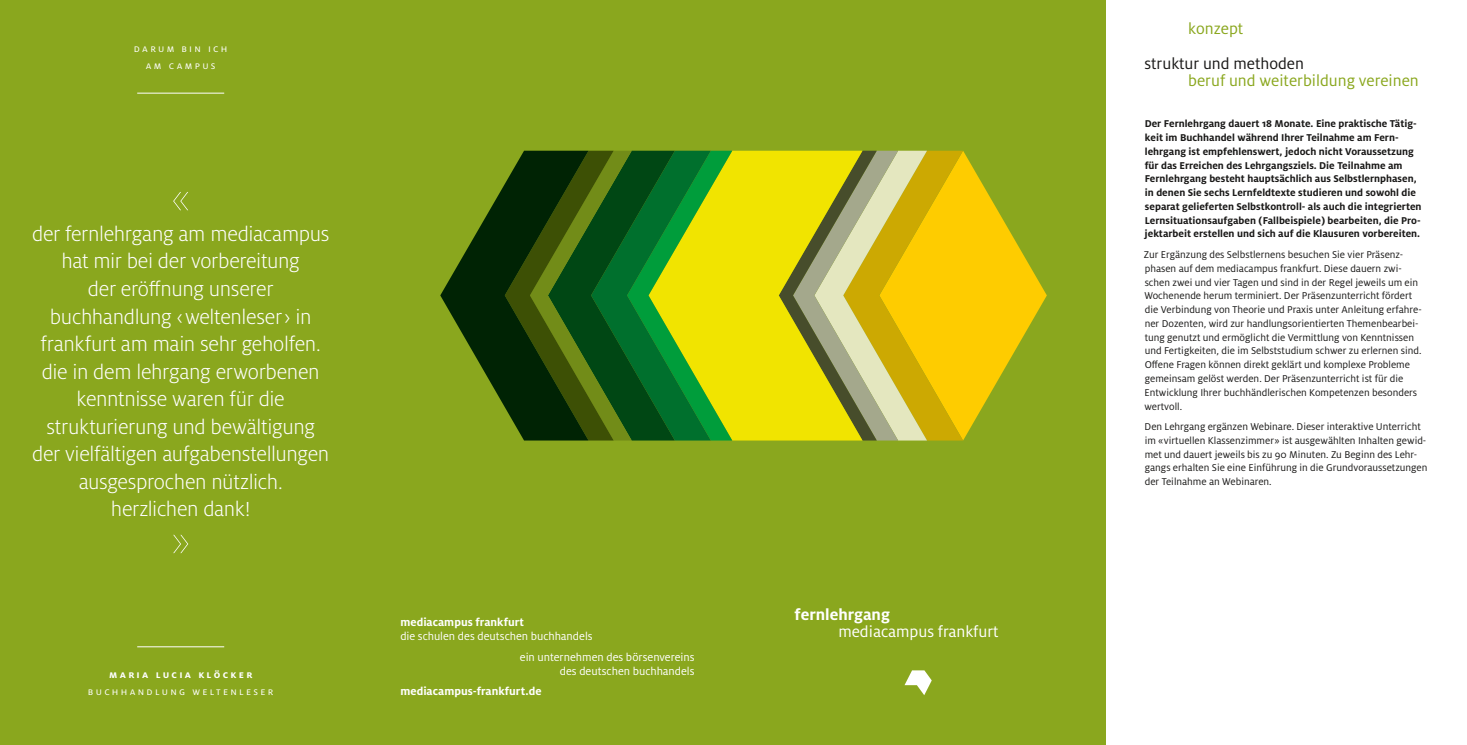
<style>
.page{position:relative;width:1467px;height:745px;background:#fff}
.page>*{position:absolute;margin:0;border:0;box-sizing:border-box;transform-origin:0 0}
.t1{font:100 50px "Milo OT";color:#fff}
.t2{font:300 22.5px/27.5px "Milo OT";letter-spacing:-.015em;color:#fff;text-align:center}
.t3{font:17.25px "Milo OT";color:#8aa71e}
.t4{font:17.25px "Milo OT";color:#fff}
.t5{font:17.25px "Milo OT";color:#1a1918}
.t6{font:700 17.25px "Milo OT";color:#fff}
.t7{font:12.25px/20.6px "Milo OT";color:#fff}
.t8{font:700 12.25px "Milo OT";color:#fff}
.t9{font:11px/13.8px "Milo OT";color:#1a1918}
.t10{font:700 11px/13.8px "Milo OT";color:#1a1918}
.t11{font:11px/17.1px "Milo OT";letter-spacing:.21em;color:#fff;text-align:center}
.t12{font:700 11px "Milo OT";letter-spacing:.21em;color:#fff}
</style>
<div class="page">
<div style="left:0;top:0;width:1106px;height:744px;background:#8aa71e"></div>
<svg style="left:904px;top:670px;width:28px;height:24px"></svg>
<svg style="left:963px;top:151px;width:84px;height:289px;fill:#fecc00"></svg>
<svg style="left:863px;top:151px;width:100px;height:289px;background:#e0c12a"></svg>
<svg style="left:732px;top:151px;width:131px;height:289px;background:#d5cd25"></svg>
<svg style="left:440px;top:151px;width:292px;height:289px;background:#427313"></svg>
<hr style="left:137px;top:93px;width:87px;height:1px;background:#fff">
<hr style="left:137px;top:646px;width:87px;height:1px;background:#fff">
<p class="t11" style="left:134px;top:40px;width:95px">darum bin ich am campus</p>
<h1 class="t1" style="left:170px;top:171px;width:23px">«</h1>
<p class="t2" style="left:32px;top:220px;width:299px">der fernlehrgang am mediacampus hat mir bei der vorbereitung<br>der eröffnung unserer buchhandlung ‹ weltenleser › in frankfurt am main sehr geholfen. die in dem lehrgang erworbenen kenntnisse waren für die strukturierung und bewältigung der vielfältigen aufgabenstellungen ausgesprochen nützlich. herzlichen dank!</p>
<h1 class="t1" style="left:170px;top:514px;width:23px">»</h1>
<p class="t12" style="left:109px;top:668px;width:145px">maria lucia klöcker</p>
<p class="t11" style="left:88px;top:682px;width:187px">buchhandlung weltenleser</p>
<p class="t8" style="left:400px;top:615px;width:125px">mediacampus frankfurt</p>
<p class="t7" style="left:520px;top:625px;width:176px;text-indent:-120px">die schulen des deutschen buchhandels<br>ein unternehmen des börsenvereins</p>
<p class="t7" style="left:560px;top:660px;width:136px">des deutschen buchhandels</p>
<p class="t8" style="left:400px;top:684px;width:143px">mediacampus-frankfurt.de</p>
<h3 class="t6" style="left:795px;top:604px;width:97px">fernlehrgang</h3>
<h3 class="t4" style="left:838px;top:621px;width:162px">mediacampus frankfurt</h3>
<h3 class="t3" style="left:1188px;top:20px;width:56px">konzept</h3>
<h3 class="t5" style="left:1144px;top:54px;width:161px">struktur und methoden</h3>
<h3 class="t3" style="left:1188px;top:71px;width:232px">beruf und weiterbildung vereinen</h3>
<p class="t10" style="left:1145px;top:117px;width:278px">Der Fernlehrgang dauert 18 Monate. Eine praktische Tätig&shy;keit im Buchhandel während Ihrer Teilnahme am Fern&shy;lehrgang ist empfehlenswert, jedoch nicht Voraussetzung für das Erreichen des Lehrgangsziels. Die Teilnahme am Fernlehrgang besteht hauptsächlich aus Selbstlernphasen, in denen Sie sechs Lernfeldtexte studieren und sowohl die separat gelieferten Selbstkontroll- als auch die integrierten Lernsituationsaufgaben (Fallbeispiele) bearbeiten, die Pro&shy;jektarbeit erstellen und sich auf die Klausuren vorbereiten.</p>
<p class="t9" style="left:1144px;top:248px;width:280px">Zur Ergänzung des Selbstlernens besuchen Sie vier Präsenz&shy;phasen auf dem mediacampus frankfurt. Diese dauern zwi&shy;schen zwei und vier Tagen und sind in der Regel jeweils um ein Wochenende herum terminiert. Der Präsenzunterricht fördert die Verbindung von Theorie und Praxis unter Anleitung erfahre&shy;ner Dozenten, wird zur handlungsorientierten Themenbearbei&shy;tung genutzt und ermöglicht die Vermittlung von Kenntnissen und Fertigkeiten, die im Selbststudium schwer zu erlernen sind.<br>Offene Fragen können direkt geklärt und komplexe Probleme gemeinsam gelöst werden. Der Präsenzunterricht ist für die Entwicklung Ihrer buchhändlerischen Kompetenzen besonders wertvoll.</p>
<p class="t9" style="left:1145px;top:419px;width:284px">Den Lehrgang ergänzen Webinare. Dieser interaktive Unterricht im «virtuellen Klassenzimmer» ist ausgewählten Inhalten gewid&shy;met und dauert jeweils bis zu 90 Minuten. Zu Beginn des Lehr&shy;gangs erhalten Sie eine Einführung in die Grundvoraussetzungen der Teilnahme an Webinaren.</p>
</div>
